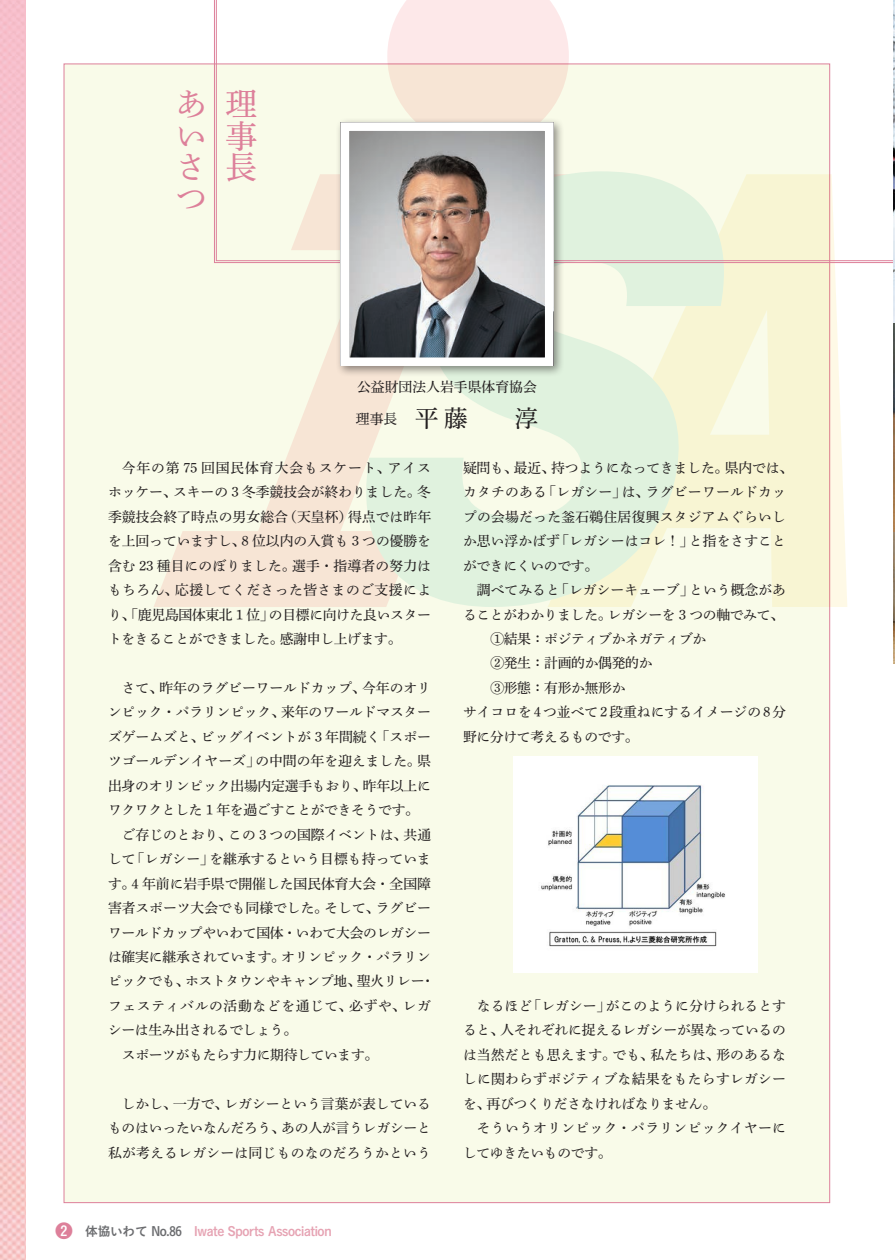
<style>
.page{position:relative;width:895px;height:1260px;background:#fff}
.page>*{position:absolute;margin:0;border:0;box-sizing:border-box;transform-origin:0 0}
.t1{font:500 59.85px "UD Shin M Go Pro";color:#231f20;scale:.94 1}
.本文{font:31.95px/31px "Shuei Min Pro M";color:#dd809a}
.t2{font:500 30.6px "Gothic MB101 Pro";color:#231f20;scale:1.19 1}
.本文-明朝{font:23.4px "Shuei Min Pro M";color:#231f20}
.t3{font:19.2px "Koburina Go Std W6";color:#dd809a}
.本文-明朝-2{font:13.8px/24.5px "Shuei Min Pro M";letter-spacing:-.015em;color:#231f20;text-align:justify}
.本文-明朝-3{font:13.8px/24.5px "Shuei Min Pro M";letter-spacing:.005em;color:#231f20}
.本文-明朝-4{font:13.8px/24.5px "Shuei Min Pro M";letter-spacing:.02em;color:#231f20}
.t4{font:12.75px "Koburina Go Std W6";letter-spacing:-.025em;color:#e6a3b3}
.s1{font-weight:900;font-size:40.35px}
.s2{font-size:13.8px;color:#fff}
.s3{color:#6c6d70}
</style>
<div class="page">
<div style="left:64px;top:63px;width:765px;height:1139px;background:#f9fbe9;border:1px solid #dd809a"></div>
<svg style="left:738px;top:263px;width:108px;height:344px;fill:#f8f5d3"></svg>
<svg style="left:154px;top:333px;width:199px;height:274px"></svg>
<svg style="left:353px;top:263px;width:385px;height:344px"></svg>
<svg style="left:213px;top:0;width:680px;height:263px"></svg>
<div style="left:335px;top:117px;width:229px;height:260px;background:#231f20;opacity:.5"></div>
<img style="left:350px;top:132px;width:193px;height:224px">
<div style="left:340px;top:122px;width:213px;height:244px;border:9px solid #fff"></div>
<div style="left:513px;top:756px;width:244px;height:217px;background:#fff"></div>
<img style="left:541px;top:784px;width:184px;height:163px">
<img style="left:893px;top:2px;width:1px;height:661px">
<img style="left:0;top:0;width:26px;height:1259px">
<p class="本文" style="left:175px;top:88px;width:30px">あいさつ</p>
<p class="本文" style="left:225px;top:88px;width:33px;text-align:justify">理事長</p>
<p class="本文-明朝-2" style="left:357px;top:374px;width:181px">公益財団法人岩手県体育協会</p>
<p class="本文-明朝" style="left:356px;top:401px;width:183px"><sup>理事長</sup> 平藤 　淳</p>
<p class="本文-明朝-3" style="left:463px;top:454px;width:331px">疑問も、最近、持つようになってきました。県内では、カタチのある「レガシー」は、ラグビーワールドカップの会場だった釜石鵜住居復興スタジアムぐらいしか思い浮かばず「レガシーはコレ！」と指をさすことができにくいのです。</p>
<p class="本文-明朝-2" style="left:463px;top:577px;width:324px;text-align:right">調べてみると「レガシーキューブ」という概念があることがわかりました。レガシーを 3 つの軸でみて、</p>
<p class="本文-明朝-2" style="left:476px;top:626px;width:231px">　①結果：ポジティブかネガティブか</p>
<p class="本文-明朝-2" style="left:476px;top:650px;width:177px">　②発生：計画的か偶発的か</p>
<p class="本文-明朝-2" style="left:476px;top:674px;width:150px">　③形態：有形か無形か</p>
<p class="本文-明朝-2" style="left:463px;top:699px;width:324px">サイコロを4つ並べて2段重ねにするイメージの8分野に分けて考えるものです。</p>
<p class="本文-明朝-2" style="left:108px;top:455px;width:324px;text-indent:14px">今年の第 75 回国民体育大会もスケート、アイスホッケー、スキーの 3 冬季競技会が終わりました。冬季競技会終了時点の男女総合（天皇杯）得点では昨年を上回っていますし、8 位以内の入賞も 3 つの優勝を含む 23 種目にのぼりました。選手・指導者の努力はもちろん、応援してくださった皆さまのご支援により、「鹿児島国体東北 1 位」の目標に向けた良いスタートをきることができました。感謝申し上げます。</p>
<p class="本文-明朝-2" style="left:108px;top:675px;width:324px;text-indent:14px">さて、昨年のラグビーワールドカップ、今年のオリンピック・パラリンピック、来年のワールドマスターズゲームズと、ビッグイベントが 3 年間続く「スポーツゴールデンイヤーズ」の中間の年を迎えました。県出身のオリンピック出場内定選手もおり、昨年以上にワクワクとした 1 年を過ごすことができそうです。</p>
<p class="本文-明朝-2" style="left:108px;top:821px;width:328px;text-align:left;text-indent:14px">ご存じのとおり、この 3 つの国際イベントは、共通して「レガシー」を継承するという目標も持っています。4 年前に岩手県で開催した国民体育大会・全国障害者スポーツ大会でも同様でした。そして、ラグビーワールドカップやいわて国体・いわて大会のレガシーは確実に継承されています。オリンピック・パラリンピックでも、ホストタウンやキャンプ地、聖火リレー・フェスティバルの活動などを通じて、必ずや、レガシーは生み出されるでしょう。</p>
<p class="本文-明朝-2" style="left:122px;top:1041px;width:258px">スポーツがもたらす力に期待しています。</p>
<p class="本文-明朝-2" style="left:108px;top:1090px;width:324px;text-indent:14px">しかし、一方で、レガシーという言葉が表しているものはいったいなんだろう、あの人が言うレガシーと私が考えるレガシーは同じものなのだろうかという</p>
<h1 class="t1" style="left:133px;top:599px;width:780px">公益財団法人岩手県体育協会</h1>
<h3 class="t2" style="left:152px;top:677px;width:603px"><span class="s1">I S A</span>（Iwate Sports Association）</h3>
<p class="本文-明朝-2" style="left:463px;top:992px;width:324px;text-indent:14px">なるほど「レガシー」がこのように分けられるとすると、人それぞれに捉えるレガシーが異なっているのは当然だとも思えます。でも、私たちは、形のあるなしに関わらずポジティブな結果をもたらすレガシーを、再びつくりださなければなりません。</p>
<p class="本文-明朝-4" style="left:463px;top:1115px;width:324px;text-indent:14px">そういうオリンピック・パラリンピックイヤーにしてゆきたいものです。</p>
<p class="t3" style="left:54px;top:1216px;width:21px">●<span class="s2">2</span></p>
<p class="t4" style="left:85px;top:1221px;width:248px"><span class="s3">体協いわて No.86　</span>Iwate Sports Association</p>
</div>
